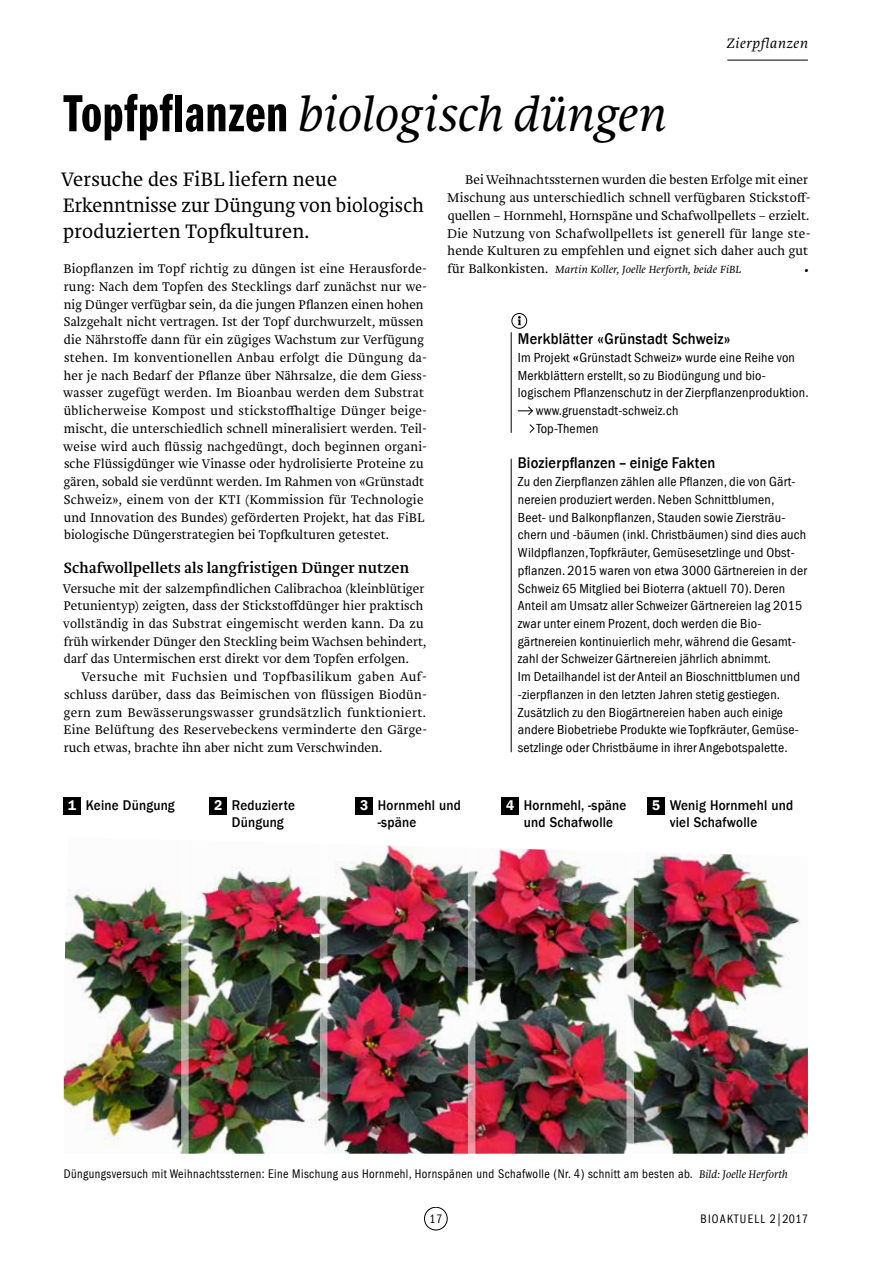
<style>
.page{position:relative;width:893px;height:1263px;background:#fff}
.page>*{position:absolute;margin:0;border:0;box-sizing:border-box;transform-origin:0 0}
.t1{font:italic 300 49.5px "Brioni Pro";letter-spacing:-.005em;color:#000}
.t2{font:300 20.25px/26.1px "Brioni Pro";letter-spacing:.005em;color:#000}
.t3{font:500 15.6px "Franklin Gothic LT Com";letter-spacing:.015em;color:#000;scale:.9 1}
.t4{font:15.45px "Brioni Pro";letter-spacing:.01em;color:#000}
.t5{font:italic 300 14.25px "Brioni Pro";letter-spacing:.04em;color:#000}
.t6{font:500 14.1px/16.5px "Franklin Gothic LT Com";letter-spacing:.015em;color:#000;scale:.9 1}
.t7{font:14.1px "Franklin Gothic LT Com Dm";color:#fff;scale:.95 1}
.t8{font:condensed 13.5px/17.7px "Franklin Gothic LT Com";letter-spacing:.015em;color:#000}
.t9{font:italic 300 13.5px "Brioni Pro";color:#000}
.t10{font:300 13.2px/17.7px "Brioni Pro";letter-spacing:.01em;color:#000}
.t11{font:condensed 12.9px "Franklin Gothic LT Com";letter-spacing:.035em;color:#000;scale:.95 1}
.t12{font:condensed 12.6px "Franklin Gothic LT Com";letter-spacing:.11em;color:#000;scale:.95 1}
.t13{font:italic 300 10.8px "Brioni Pro";letter-spacing:.01em;color:#000}
.s1{font-family:"Franklin Gothic LT Com Dm Cm";font-weight:400;font-style:normal;font-size:54.15px}
.s2{font-style:normal;font-size:13.2px}
.s3{font-size:22.05px}
.s4{font-size:18px}
.s5{font-family:"Franklin Gothic LT Com Dm";font-weight:400;color:#fff}
.s6{font-family:"Brioni Pro";font-weight:300;font-style:italic;font-stretch:normal;font-size:11.4px}
</style>
<div class="page">
<div style="left:424px;top:1207px;width:24px;height:23px;border:1px solid #000;border-radius:50%"></div>
<hr style="left:511px;top:459px;width:1px;height:293px;background:#000">
<div style="left:511px;top:313px;width:16px;height:16px;border:1px solid #000;border-radius:50%"></div>
<svg style="left:518px;top:316px;width:3px;height:9px"></svg>
<svg style="left:518px;top:406px;width:15px;height:10px"></svg>
<svg style="left:529px;top:424px;width:6px;height:9px"></svg>
<img style="left:64px;top:845px;width:744px;height:309px">
<div style="left:64px;top:797px;width:17px;height:17px;background:#000"></div>
<div style="left:210px;top:797px;width:17px;height:17px;background:#000"></div>
<div style="left:356px;top:797px;width:17px;height:17px;background:#000"></div>
<div style="left:502px;top:797px;width:17px;height:17px;background:#000"></div>
<div style="left:648px;top:797px;width:17px;height:17px;background:#000"></div>
<svg style="left:181px;top:845px;width:8px;height:309px"></svg>
<svg style="left:320px;top:845px;width:7px;height:309px"></svg>
<svg style="left:468px;top:845px;width:7px;height:309px"></svg>
<svg style="left:626px;top:845px;width:8px;height:309px"></svg>
<hr style="left:511px;top:332px;width:1px;height:101px;background:#000">
<hr style="left:727px;top:60px;width:81px;height:1px;background:#000">
<h1 class="t1" style="left:63px;top:80px;width:605px"><span class="s1">Topfpflanzen</span> biologisch düngen</h1>
<p class="t5" style="left:727px;top:33px;width:83px">Zierpflanzen</p>
<h2 class="t2" style="left:61px;top:166px;width:364px">Versuche des FiBL liefern neue<br>Erkenntnisse zur Düngung von biologisch produzierten Topfkulturen.</h2>
<p class="t10" style="left:63px;top:260px;width:365px">Biopflanzen im Topf richtig zu düngen ist eine Herausforde&shy;rung: Nach dem Topfen des Stecklings darf zunächst nur we&shy;nig Dünger verfügbar sein, da die jungen Pflanzen einen hohen Salzgehalt nicht vertragen. Ist der Topf durchwurzelt, müssen die Nährstoffe dann für ein zügiges Wachstum zur Verfügung stehen. Im konventionellen Anbau erfolgt die Düngung da&shy;her je nach Bedarf der Pflanze über Nährsalze, die dem Giess&shy;wasser zugefügt werden. Im Bioanbau werden dem Substrat üblicherweise Kompost und stickstoffhaltige Dünger beige&shy;mischt, die unterschiedlich schnell mineralisiert werden. Teil&shy;weise wird auch flüssig nachgedüngt, doch beginnen organi&shy;sche Flüssigdünger wie Vinasse oder hydrolisierte Proteine zu gären, sobald sie verdünnt werden. Im Rahmen von «Grünstadt Schweiz», einem von der KTI (Kommission für Technologie und Innovation des Bundes) geförderten Projekt, hat das FiBL biologische Düngerstrategien bei Topfkulturen getestet.</p>
<p class="t4" style="left:64px;top:557px;width:347px">Schafwollpellets als langfristigen Dünger nutzen</p>
<p class="t10" style="left:63px;top:579px;width:365px">Versuche mit der salzempfindlichen Calibrachoa (kleinblütiger Petunientyp) zeigten, dass der Stickstoffdünger hier praktisch vollständig in das Substrat eingemischt werden kann. Da zu früh wirkender Dünger den Steckling beim Wachsen behindert, darf das Untermischen erst direkt vor dem Topfen erfolgen.</p>
<p class="t10" style="left:63px;top:668px;width:365px;text-align:justify;text-indent:18px">Versuche mit Fuchsien und Topfbasilikum gaben Auf&shy;schluss darüber, dass das Beimischen von flüssigen Biodün&shy;gern zum Bewässerungswasser grundsätzlich funktioniert.<br>Eine Belüftung des Reservebeckens verminderte den Gärge&shy;ruch etwas, brachte ihn aber nicht zum Verschwinden.</p>
<p class="t10" style="left:447px;top:171px;width:365px;text-indent:18px">Bei Weihnachtssternen wurden die besten Erfolge mit einer Mischung aus unterschiedlich schnell verfügbaren Stickstoff&shy;quellen – Hornmehl, Hornspäne und Schafwollpellets – erzielt.<br>Die Nutzung von Schafwollpellets ist generell für lange ste&shy;hende Kulturen zu empfehlen und eignet sich daher auch gut</p>
<p class="t13" style="left:447px;top:262px;width:295px"><span class="s2">für Balkonkisten.</span> Martin Koller, Joelle Herforth, beide FiBL</p>
<p class="t9" style="left:804px;top:260px;width:6px">•</p>
<p class="t3" style="left:518px;top:330px;width:238px">Merkblätter <span class="s3">«</span>Grünstadt Schweiz<span class="s3">»</span></p>
<p class="t8" style="left:518px;top:349px;width:279px">Im Projekt <span class="s4">«</span>Grünstadt Schweiz<span class="s4">»</span> wurde eine Reihe von</p>
<p class="t8" style="left:518px;top:366px;width:249px">Merkblättern erstellt, so zu Biodüngung und bio-</p>
<p class="t8" style="left:518px;top:384px;width:292px">logischem Pflanzenschutz in der Zierpflanzenproduktion.</p>
<p class="t8" style="left:536px;top:402px;width:144px">www.gruenstadt-schweiz.ch</p>
<p class="t8" style="left:536px;top:420px;width:64px">Top-Themen</p>
<p class="t3" style="left:518px;top:454px;width:221px">Biozierpflanzen – einige Fakten</p>
<p class="t8" style="left:518px;top:473px;width:290px">Zu den Zierpflanzen zählen alle Pflanzen, die von Gärt&shy;nereien produziert werden. Neben Schnittblumen,<br>Beet- und Balkonpflanzen, Stauden sowie Ziersträu&shy;chern und -bäumen (inkl. Christbäumen) sind dies auch Wildpflanzen,Topfkräuter, Gemüsesetzlinge und Obst&shy;pflanzen. 2015 waren von etwa 3000 Gärtnereien in der Schweiz 65 Mitglied bei Bioterra (aktuell 70). Deren Anteil am Umsatz aller Schweizer Gärtnereien lag 2015 zwar unter einem Prozent, doch werden die Bio&shy;gärtnereien kontinuierlich mehr, während die Gesamt&shy;zahl der Schweizer Gärtnereien jährlich abnimmt.<br>Im Detailhandel ist der Anteil an Bioschnittblumen und -zierpflanzen in den letzten Jahren stetig gestiegen.<br>Zusätzlich zu den Biogärtnereien haben auch einige andere Biobetriebe Produkte wie Topfkräuter, Gemüse&shy;setzlinge oder Christbäume in ihrer Angebotspalette.</p>
<p class="t6" style="left:68px;top:797px;width:120px"><span class="s5">1</span> Keine Düngung</p>
<p class="t6" style="left:214px;top:797px;width:91px"><span class="s5">2</span> Reduzierte</p>
<p class="t7" style="left:360px;top:797px;width:10px">3</p>
<p class="t7" style="left:506px;top:797px;width:10px">4</p>
<p class="t7" style="left:652px;top:797px;width:10px">5</p>
<p class="t6" style="left:232px;top:814px;width:59px">Düngung</p>
<p class="t6" style="left:524px;top:797px;width:116px">Hornmehl, -späne und Schafwolle</p>
<p class="t6" style="left:378px;top:797px;width:94px">Hornmehl und -späne</p>
<p class="t6" style="left:670px;top:797px;width:139px">Wenig Hornmehl und viel Schafwolle</p>
<p class="t11" style="left:64px;top:1166px;width:764px">Düngungsversuch mit Weihnachtssternen: Eine Mischung aus Hornmehl, Hornspänen und Schafwolle (Nr. 4) schnitt am besten ab. <span class="s6">Bild: Joelle Herforth</span></p>
<p class="t12" style="left:430px;top:1212px;width:15px">17</p>
<p class="t12" style="left:700px;top:1212px;width:115px">BIOAKTUELL 2|2017</p>
</div>
